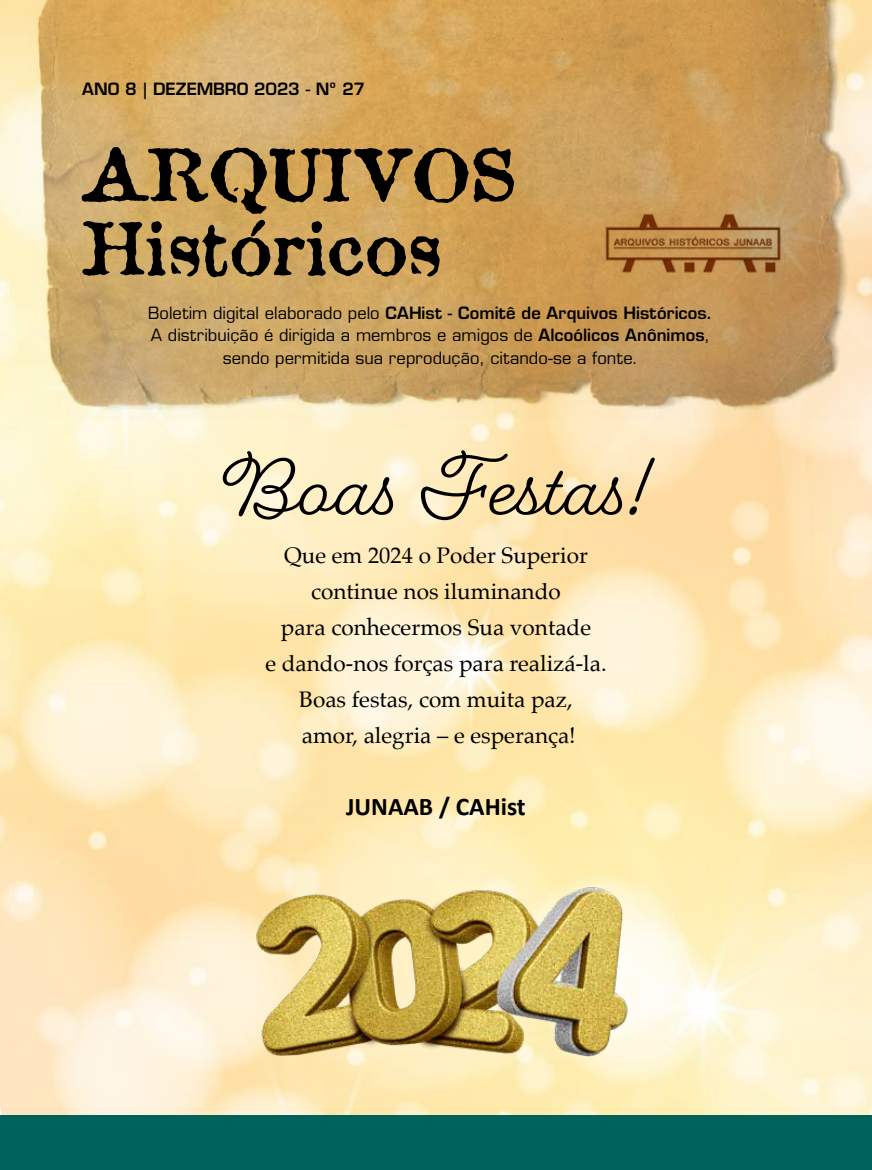
<style>
.page{position:relative;width:872px;height:1170px;background:#fff}
.page>*{position:absolute;margin:0;border:0;box-sizing:border-box;transform-origin:0 0}
.t1{font:72px "Fairwater Script";color:#000}
.t2{font:70.5px/73.5px "Attic";color:#000}
.t3{font:700 25.5px "Calibri";color:#000}
.t4{font:22.5px/36px "Palatino";color:#000;text-align:center}
.t5{font:16.5px/22.5px "Eurostile LT Std";letter-spacing:.005em;color:#000;text-align:center}
.t6{font:600 16.5px "Eurostile LT Std";letter-spacing:-.01em;color:#000}
.s1{font-weight:600}
</style>
<div class="page">
<div style="left:0;top:1115px;width:872px;height:54px;background:#00635b"></div>
<img style="left:0;top:0;width:872px;height:419px">
<img style="left:601px;top:209px;width:187px;height:68px">
<img style="left:226px;top:861px;width:420px;height:217px">
<p class="t6" style="left:82px;top:79px;width:284px">ANO 8 | DEZEMBRO 2023 - Nº 27</p>
<h2 class="t2" style="left:82px;top:137px;width:435px">ARQUIVOS<br>Históricos</h2>
<p class="t5" style="left:148px;top:302px;width:565px">Boletim digital elaborado pelo <span class="s1">CAHist - Comitê de Arquivos Históricos.<br></span>A distribuição é dirigida a membros e amigos de <span class="s1">Alcoólicos Anônimos</span>, sendo permitida sua reprodução, citando-se a fonte.</p>
<h1 class="t1" style="left:223px;top:447px;width:428px">Boas Festas!</h1>
<h3 class="t4" style="left:265px;top:537px;width:343px">Que em 2024 o Poder Superior continue nos iluminando<br>para conhecermos Sua vontade<br>e dando-nos forças para realizá-la.<br>Boas festas, com muita paz,<br>amor, alegria – e esperança!</h3>
<h3 class="t3" style="left:346px;top:788px;width:181px">JUNAAB / CAHist</h3>
</div>
